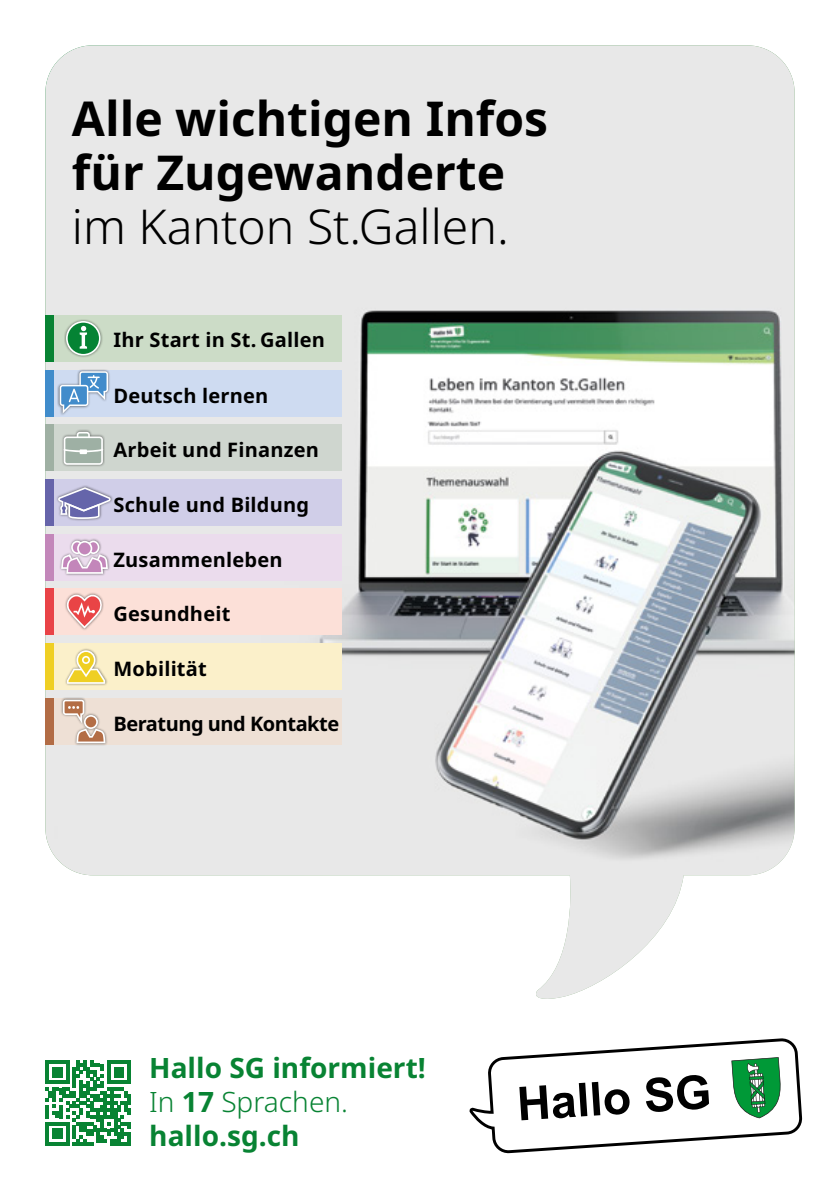
<style>
.page{position:relative;width:840px;height:1191px;background:#fff}
.page>*{position:absolute;margin:0;border:0;box-sizing:border-box;transform-origin:0 0}
.t1{font:700 48px/54px "Noto Sans";color:#000}
.t2{font:300 48px "Noto Sans";color:#000}
.t3{font:700 28px/33.6px "Noto Sans";color:#088333}
.t4{font:700 20px "Noto Sans";letter-spacing:.01em;color:#000}
.t5{font:700 20px "Noto Sans";letter-spacing:-.025em;color:#000}
.s1{font-weight:300}
</style>
<div class="page">
<img style="left:45px;top:45px;width:749px;height:954px">
<svg style="left:469px;top:1038px;width:333px;height:115px"></svg>
<div style="left:45px;top:370px;width:296px;height:46px;background:#cedbf1"></div>
<div style="left:45px;top:424px;width:296px;height:47px;background:#cfd6cf"></div>
<div style="left:45px;top:479px;width:296px;height:47px;background:#d0cee8"></div>
<div style="left:45px;top:534px;width:296px;height:47px;background:#ebdced"></div>
<div style="left:45px;top:588px;width:296px;height:47px;background:#fce0d8"></div>
<div style="left:45px;top:643px;width:296px;height:47px;background:#fbf0ca"></div>
<div style="left:45px;top:698px;width:296px;height:46px;background:#eee0d5"></div>
<div style="left:57px;top:369px;width:53px;height:47px;background:#000;opacity:.5"></div>
<svg style="left:60px;top:371px;width:48px;height:42px"></svg>
<div style="left:61px;top:429px;width:44px;height:38px;background:#000;opacity:.5"></div>
<svg style="left:64px;top:432px;width:39px;height:33px"></svg>
<div style="left:56px;top:485px;width:57px;height:36px;background:#000;opacity:.5"></div>
<svg style="left:58px;top:487px;width:53px;height:32px"></svg>
<div style="left:59px;top:538px;width:51px;height:38px;background:#000;opacity:.5"></div>
<svg style="left:60px;top:538px;width:49px;height:36px"></svg>
<div style="left:64px;top:592px;width:40px;height:38px;background:#000;opacity:.5"></div>
<svg style="left:66px;top:593px;width:37px;height:35px"></svg>
<div style="left:64px;top:648px;width:44px;height:38px;background:#000;opacity:.5"></div>
<svg style="left:67px;top:650px;width:38px;height:34px"></svg>
<div style="left:60px;top:697px;width:48px;height:48px;background:#000;opacity:.5"></div>
<svg style="left:63px;top:699px;width:42px;height:44px"></svg>
<div style="left:45px;top:315px;width:296px;height:46px;background:#ccdcc7"></div>
<div style="left:64px;top:319px;width:39px;height:39px;background:#000;opacity:.5"></div>
<svg style="left:66px;top:321px;width:35px;height:34px"></svg>
<div style="left:45px;top:315px;width:9px;height:46px;background:#088333"></div>
<div style="left:45px;top:370px;width:9px;height:46px;background:#408ccb"></div>
<div style="left:45px;top:424px;width:9px;height:47px;background:#9fb0a3"></div>
<div style="left:45px;top:479px;width:9px;height:47px;background:#6664aa"></div>
<div style="left:45px;top:534px;width:9px;height:47px;background:#c387ba"></div>
<div style="left:45px;top:588px;width:9px;height:47px;background:#e94347"></div>
<div style="left:45px;top:643px;width:9px;height:47px;background:#efcf24"></div>
<div style="left:45px;top:698px;width:9px;height:46px;background:#b26c45"></div>
<svg style="left:45px;top:1060px;width:86px;height:85px"></svg>
<h1 class="t1" style="left:72px;top:93px;width:477px">Alle wichtigen Infos für Zugewanderte</h1>
<h1 class="t2" style="left:72px;top:200px;width:438px">im Kanton St.Gallen.</h1>
<p class="t4" style="left:113px;top:329px;width:213px">Ihr Start in St. Gallen</p>
<p class="t4" style="left:113px;top:384px;width:156px">Deutsch lernen</p>
<p class="t4" style="left:113px;top:438px;width:207px">Arbeit und Finanzen</p>
<p class="t4" style="left:113px;top:493px;width:197px">Schule und Bildung</p>
<p class="t4" style="left:113px;top:548px;width:170px">Zusammenleben</p>
<p class="t4" style="left:113px;top:602px;width:118px">Gesundheit</p>
<p class="t4" style="left:113px;top:657px;width:95px">Mobilität</p>
<p class="t5" style="left:113px;top:712px;width:227px">Beratung und Kontakte</p>
<h2 class="t3" style="left:149px;top:1052px;width:278px">Hallo SG informiert!<br><span class="s1">In</span> 17 <span class="s1">Sprachen. </span>hallo.sg.ch</h2>
</div>
